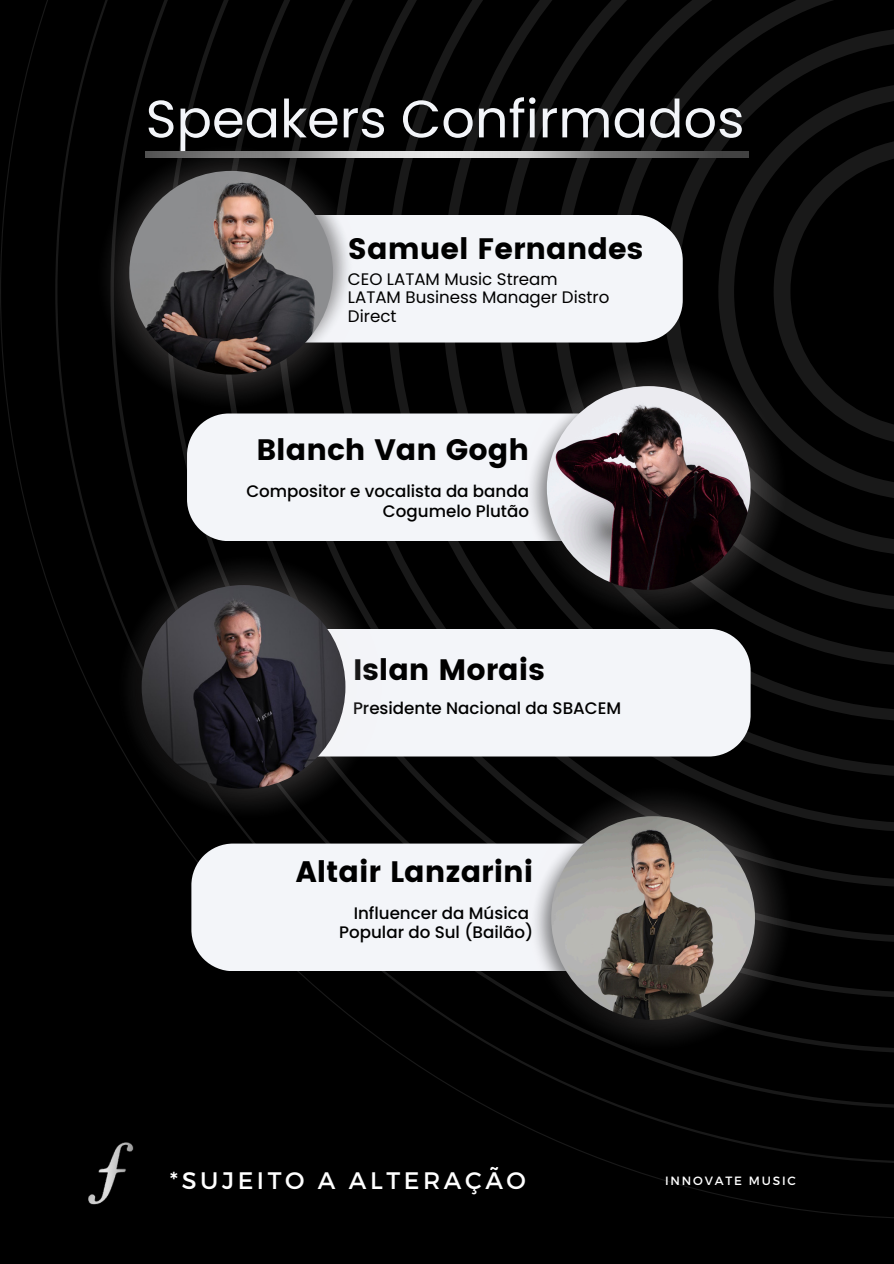
<style>
.page{position:relative;width:894px;height:1264px;background:#fff}
.page>*{position:absolute;margin:0;border:0;box-sizing:border-box;transform-origin:0 0}
.t1{font:52.5px "Poppins";color:#f3f5f9}
.t2{font:29.55px "Poppins";color:#000}
.t3{font:23.85px "Montserrat";letter-spacing:.15em;color:#fff}
.t4{font:500 16.65px/19.2px "Poppins";color:#000;text-align:right}
.t5{font:16.65px/18.8px "Poppins";color:#000}
.t6{font:12px "Montserrat";letter-spacing:.15em;color:#fff}
</style>
<div class="page">
<div style="left:0;top:0;width:893px;height:1263px;background:#000"></div>
<svg style="left:386px;top:0;width:507px;height:832px"></svg>
<svg style="left:442px;top:0;width:451px;height:777px"></svg>
<svg style="left:497px;top:0;width:396px;height:721px"></svg>
<svg style="left:552px;top:0;width:341px;height:666px"></svg>
<svg style="left:607px;top:0;width:286px;height:611px"></svg>
<svg style="left:663px;top:27px;width:230px;height:529px"></svg>
<svg style="left:718px;top:82px;width:175px;height:419px"></svg>
<svg style="left:773px;top:138px;width:120px;height:307px"></svg>
<img style="left:398px;top:152px;width:349px;height:5px">
<img style="left:88px;top:1142px;width:46px;height:63px">
<div style="left:398px;top:215px;width:279px;height:127px;background:#f3f5f9"></div>
<img style="left:119px;top:117px;width:279px;height:302px">
<img style="left:109px;top:143px;width:253px;height:267px">
<img style="left:129px;top:171px;width:204px;height:203px;border-radius:50%">
<div style="left:187px;top:413px;width:305px;height:128px;background:#f3f5f9"></div>
<img style="left:770px;top:354px;width:18px;height:267px">
<img style="left:492px;top:354px;width:278px;height:279px">
<img style="left:546px;top:386px;width:204px;height:204px;border-radius:50%">
<div style="left:191px;top:843px;width:305px;height:128px;background:#f3f5f9"></div>
<img style="left:775px;top:784px;width:18px;height:257px">
<img style="left:496px;top:784px;width:279px;height:278px">
<img style="left:551px;top:816px;width:203px;height:203px;border-radius:50%">
<div style="left:383px;top:629px;width:367px;height:127px;background:#f3f5f9"></div>
<img style="left:365px;top:607px;width:18px;height:213px">
<img style="left:87px;top:553px;width:278px;height:278px">
<img style="left:142px;top:585px;width:203px;height:203px;border-radius:50%">
<p class="t1" style="left:146px;top:82px;width:600px">Speakers Confirmados</p>
<h4 class="t2" style="left:348px;top:232px;width:296px">Samuel Fernandes</h4>
<p class="t5" style="left:348px;top:269px;width:263px">CEO LATAM Music Stream<br>LATAM Business Manager Distro<br>Direct</p>
<p class="t2" style="left:348px;top:272px;width:296px">Samuel Fernandes</p>
<h5 class="t2" style="left:256px;top:433px;width:274px">Blanch Van Gogh</h5>
<h2 class="t4" style="left:246px;top:482px;width:284px">Compositor e vocalista da banda<br>Cogumelo Plutão</h2>
<p class="t2" style="left:353px;top:652px;width:193px">Islan Morais</p>
<p class="t4" style="left:353px;top:698px;width:269px">Presidente Nacional da SBACEM</p>
<p class="t2" style="left:295px;top:854px;width:239px">Altair Lanzarini</p>
<p class="t4" style="left:339px;top:903px;width:196px">Influencer da Música<br>Popular do Sul (Bailão)</p>
<p class="t3" style="left:170px;top:1164px;width:357px">*SUJEITO A ALTERAÇÃO</p>
<p class="t6" style="left:665px;top:1172px;width:132px">INNOVATE MUSIC</p>
</div>
